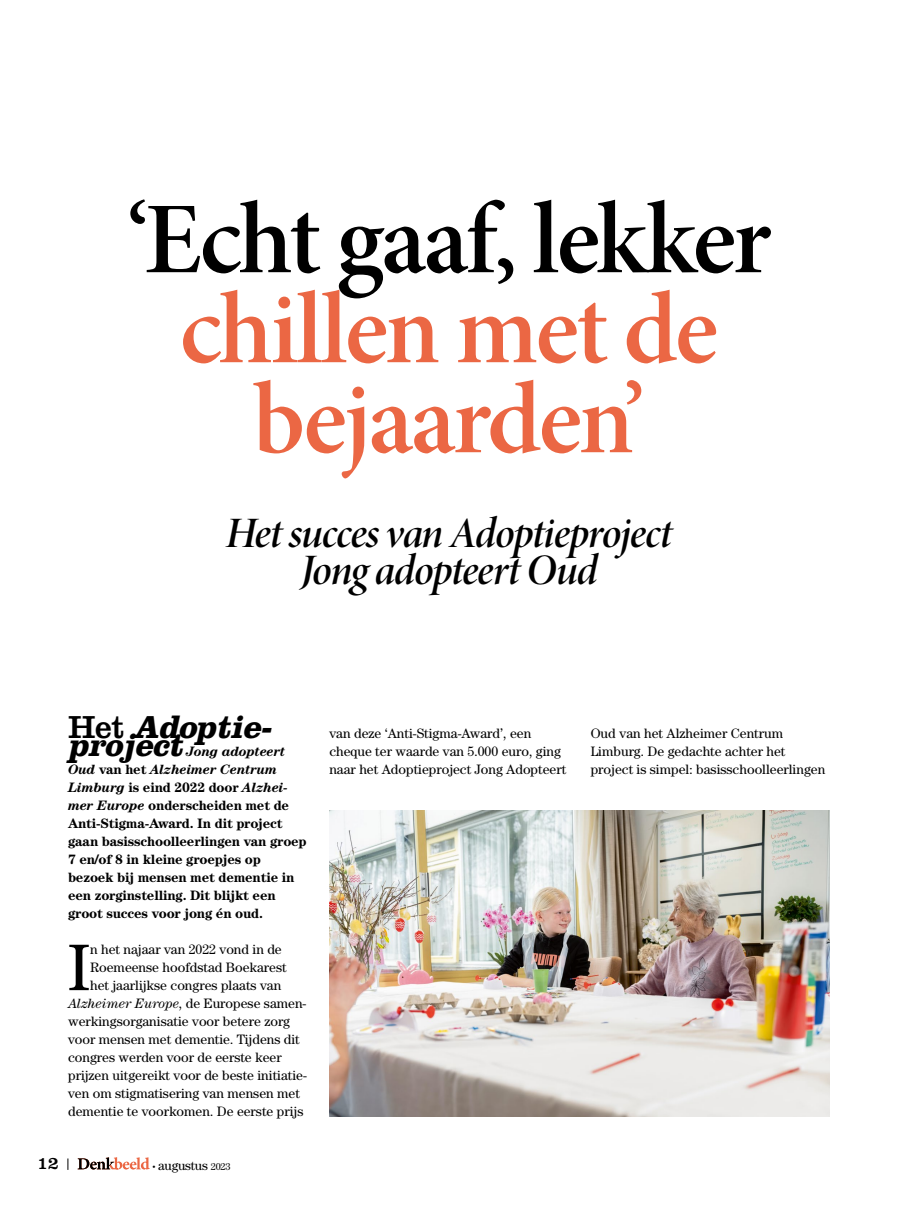
<style>
.page{position:relative;width:915px;height:1212px;background:#fff}
.page>*{position:absolute;margin:0;border:0;box-sizing:border-box;transform-origin:0 0}
.Title_x{font:102px/90px "Minion Pro Semibold Subh";letter-spacing:-.025em;color:#eb6744;text-align:center}
.Para_initiaal{font:66px "Century Std";color:#000}
.SubTitle_x{font:43.5px/37.5px "Minion Pro Semibold It Disp";letter-spacing:-.025em;color:#000;text-align:center}
.Trailer_x{font:italic 700 33px "Clarendon LT Std";color:#000}
.t1{font:18px "Clarendon LT Std";color:#000}
.Para_initiaal-2{font:13.65px/18px "Century Std";color:#000}
.Trailer_x-2{font:700 13.65px/18px "Century Std";letter-spacing:-.015em;color:#000}
.t2{font:13.2px "Century Std";letter-spacing:-.015em;color:#000}
.s1{color:#000}
.s2{font-weight:400;font-style:normal}
.s3{font-style:italic}
.s4{font-family:"Myriad Pro";font-weight:300;font-size:12.45px}
.s5{font-size:10.05px}
</style>
<div class="page">
<svg style="left:78px;top:1157px;width:72px;height:12px"></svg>
<svg style="left:67px;top:1158px;width:1px;height:12px"></svg>
<img style="left:329px;top:810px;width:500px;height:306px">
<p class="Title_x" style="left:127px;top:195px;width:646px"><span class="s1">‘Echt gaaf, lekker </span>chillen met de bejaarden’</p>
<p class="SubTitle_x" style="left:225px;top:514px;width:448px">Het succes van Adoptieproject<br>Jong adopteert Oud</p>
<p class="Trailer_x" style="left:68px;top:707px;width:212px"><span class="s2">H e t</span> Adop tie-</p>
<p class="Trailer_x" style="left:68px;top:725px;width:124px">project</p>
<p class="Trailer_x-2" style="left:68px;top:742px;width:240px;text-indent:118px"><span class="s3">Jong adopteert<br>Oud</span> van het <span class="s3">Alzheimer Centrum<br>Limburg</span> is eind 2022 door <span class="s3">Alzhei&shy;mer Europe</span> onderscheiden met de<br>Anti-Stigma-Award. In dit project gaan basisschoolleerlingen van groep<br>7 en/of 8 in kleine groepjes op bezoek bij mensen met dementie in een zorginstelling. Dit blijkt een groot succes voor jong én oud.</p>
<p class="Para_initiaal" style="left:68px;top:929px;width:23px">I</p>
<p class="Para_initiaal-2" style="left:90px;top:940px;width:193px">n het najaar van 2022 vond in de</p>
<p class="Para_initiaal-2" style="left:90px;top:958px;width:198px">Roemeense hoofdstad Boekarest</p>
<p class="Para_initiaal-2" style="left:90px;top:976px;width:193px">het jaarlijkse congres plaats van</p>
<p class="Para_initiaal-2" style="left:68px;top:994px;width:239px"><span class="s3">Alzheimer Europe</span>, de Europese samen-</p>
<p class="Para_initiaal-2" style="left:68px;top:1012px;width:223px">werkingsorganisatie voor betere zorg</p>
<p class="Para_initiaal-2" style="left:68px;top:1030px;width:233px">voor mensen met dementie. Tijdens dit</p>
<p class="Para_initiaal-2" style="left:68px;top:1048px;width:215px">congres werden voor de eerste keer</p>
<p class="Para_initiaal-2" style="left:68px;top:1066px;width:240px">prijzen uitgereikt voor de beste initiatie-</p>
<p class="Para_initiaal-2" style="left:68px;top:1084px;width:233px">ven om stigmatisering van mensen met</p>
<p class="Para_initiaal-2" style="left:68px;top:1102px;width:237px">dementie te voorkomen. De eerste prijs</p>
<h3 class="t1" style="left:37px;top:1153px;width:23px">12</h3>
<p class="t2" style="left:152px;top:1157px;width:80px"><span class="s4">•</span> augustus <span class="s5">2023</span></p>
<p class="Para_initiaal-2" style="left:329px;top:724px;width:238px">van deze ‘Anti-Stigma-Award’, een cheque ter waarde van 5.000 euro, ging naar het Adoptieproject Jong Adopteert</p>
<p class="Para_initiaal-2" style="left:590px;top:724px;width:236px">Oud van het Alzheimer Centrum<br>Limburg. De gedachte achter het project is simpel: basisschoolleerlingen</p>
</div>
